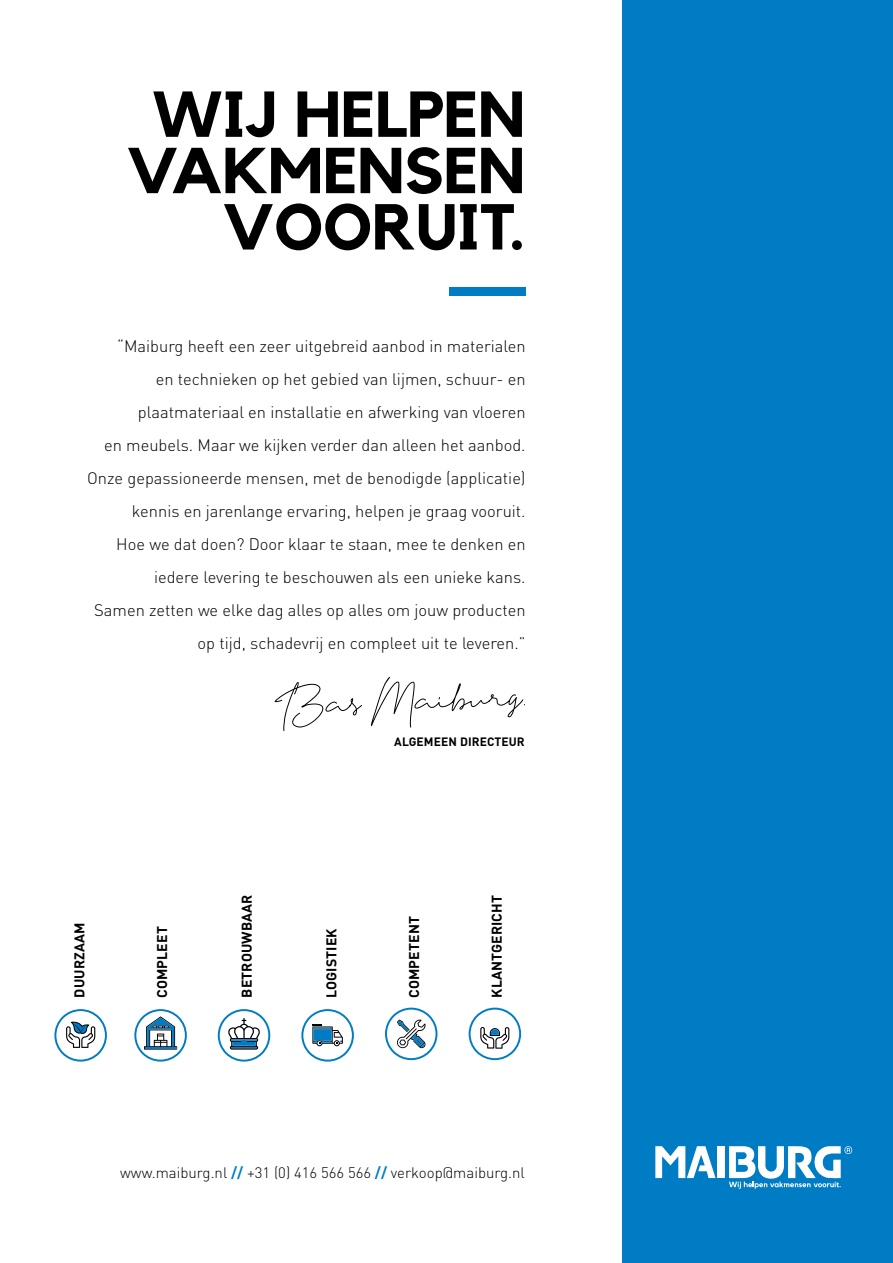
<style>
.page{position:relative;width:893px;height:1263px;background:#fff}
.page>*{position:absolute;margin:0;border:0;box-sizing:border-box;transform-origin:0 0}
.t1{font:700 64.05px/56.4px "Kollektif";color:#000;text-align:right}
.t2{font:300 16.5px/33px "DIN Pro";color:#000;text-align:right}
.t3{font:300 15px "DIN Pro";color:#000}
.t4{font:700 13.95px "DIN Pro";letter-spacing:.01em;color:#000}
.t5{font:700 12px "DIN Pro";letter-spacing:.01em;color:#000}
.s1{font-weight:700;color:#007cc5}
</style>
<div class="page">
<div style="left:449px;top:287px;width:77px;height:9px;background:#007cc5"></div>
<svg style="left:218px;top:1009px;width:52px;height:52px"></svg>
<svg style="left:134px;top:1009px;width:53px;height:52px"></svg>
<svg style="left:301px;top:1009px;width:53px;height:52px"></svg>
<svg style="left:469px;top:1008px;width:52px;height:52px"></svg>
<svg style="left:385px;top:1008px;width:52px;height:52px"></svg>
<svg style="left:54px;top:1009px;width:53px;height:52px"></svg>
<div style="left:623px;top:0;width:270px;height:1263px;background:#007cc5"></div>
<svg style="left:275px;top:677px;width:250px;height:54px"></svg>
<div style="left:717px;top:1146px;width:7px;height:32px;background:#fff"></div>
<svg style="left:655px;top:1146px;width:61px;height:32px"></svg>
<svg style="left:729px;top:1146px;width:123px;height:43px"></svg>
<h1 class="t1" style="left:127px;top:86px;width:400px">WIJ HELPEN<br>VAKMENSEN<br>VOORUIT.</h1>
<p class="t2" style="left:87px;top:329px;width:440px">“Maiburg heeft een zeer uitgebreid aanbod in materialen<br>en technieken op het gebied van lijmen, schuur- en plaatmateriaal en installatie en afwerking van vloeren<br>en meubels. Maar we kijken verder dan alleen het aanbod.<br>Onze gepassioneerde mensen, met de benodigde (applicatie) kennis en jarenlange ervaring, helpen je graag vooruit.<br>Hoe we dat doen? Door klaar te staan, mee te denken en iedere levering te beschouwen als een unieke kans.<br>Samen zetten we elke dag alles op alles om jouw producten op tijd, schadevrij en compleet uit te leveren.”</p>
<p class="t4" style="left:70px;top:998px;width:76px;rotate:-90deg">DUURZAAM</p>
<p class="t4" style="left:153px;top:998px;width:73px;rotate:-90deg">COMPLEET</p>
<p class="t4" style="left:237px;top:998px;width:105px;rotate:-90deg">BETROUWBAAR</p>
<p class="t5" style="left:394px;top:734px;width:132px">ALGEMEEN DIRECTEUR</p>
<p class="t4" style="left:322px;top:998px;width:71px;rotate:-90deg">LOGISTIEK</p>
<p class="t4" style="left:405px;top:998px;width:83px;rotate:-90deg">COMPETENT</p>
<p class="t4" style="left:487px;top:998px;width:104px;rotate:-90deg">KLANTGERICHT</p>
<p class="t3" style="left:120px;top:1162px;width:406px">www.maiburg.nl <span class="s1">//</span> +31 (0) 416 566 566 <span class="s1">//</span> verkoop@maiburg.nl</p>
</div>
